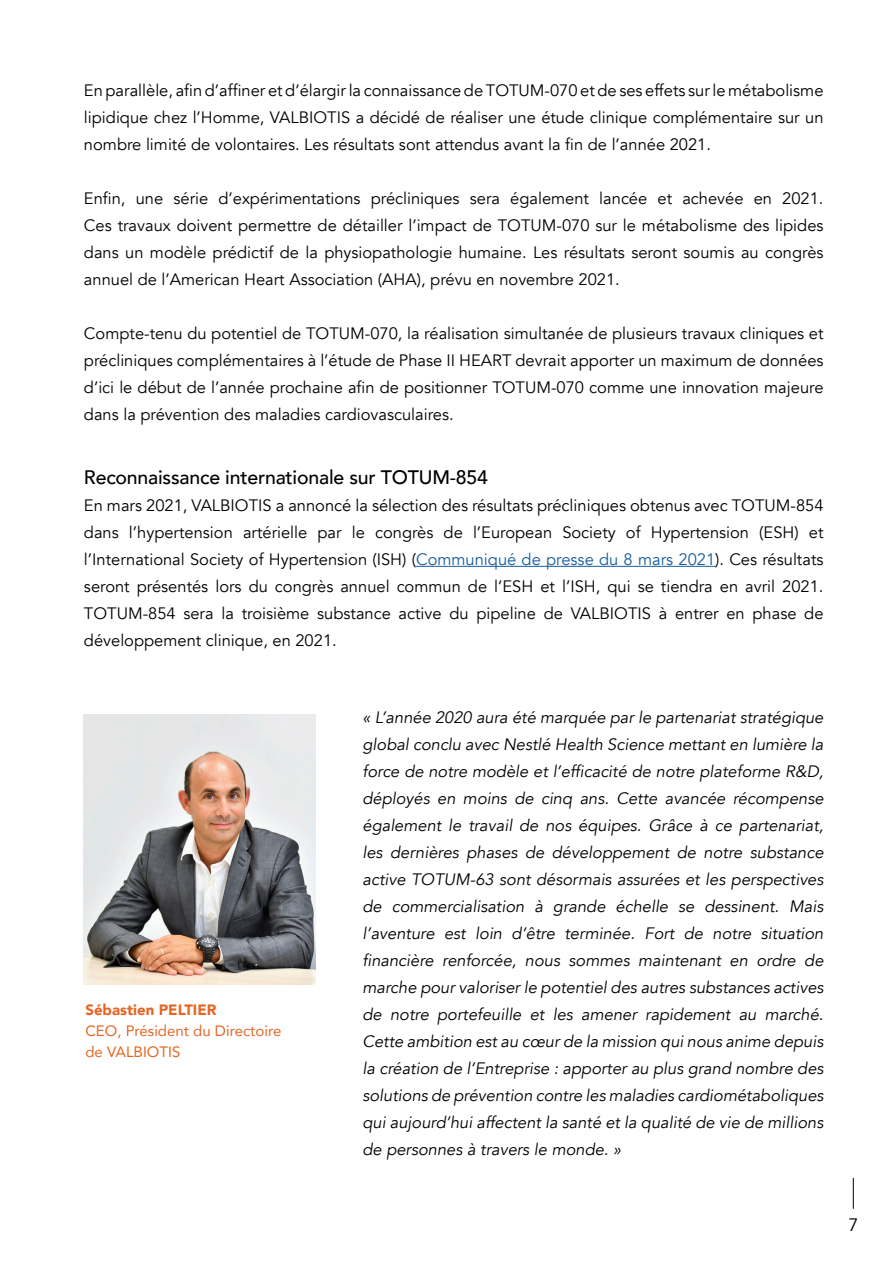
<style>
.page{position:relative;width:893px;height:1263px;background:#fff}
.page>*{position:absolute;margin:0;border:0;box-sizing:border-box;transform-origin:0 0}
.t1{font:500 19.5px "Avenir";letter-spacing:-.01em;color:#000}
.t2{font:18px "Avenir";color:#000}
.t3{font:16.5px/27px "Avenir";color:#000;text-align:justify}
.t4{font:italic 16.5px/27px "Avenir";color:#000;text-align:justify}
.t5{font:15px/21px "Avenir";color:#e66524}
.s1{color:#175d9e}
.s2{font-weight:900}
</style>
<div class="page">
<hr style="left:416px;top:566px;width:299px;height:1px;background:#175d9e">
<hr style="left:853px;top:1178px;width:1px;height:31px;background:#000">
<img style="left:84px;top:715px;width:232px;height:270px">
<p class="t3" style="left:84px;top:77px;width:741px">En parallèle, afin d’affiner et d’élargir la connaissance de TOTUM-070 et de ses effets sur le métabolisme lipidique chez l’Homme, VALBIOTIS a décidé de réaliser une étude clinique complémentaire sur un nombre limité de volontaires. Les résultats sont attendus avant la fin de l’année 2021.</p>
<p class="t3" style="left:84px;top:185px;width:741px">Enfin, une série d’expérimentations précliniques sera également lancée et achevée en 2021.<br>Ces travaux doivent permettre de détailler l’impact de TOTUM-070 sur le métabolisme des lipides dans un modèle prédictif de la physiopathologie humaine. Les résultats seront soumis au congrès annuel de l’American Heart Association (AHA), prévu en novembre 2021.</p>
<p class="t3" style="left:84px;top:320px;width:741px">Compte-tenu du potentiel de TOTUM-070, la réalisation simultanée de plusieurs travaux cliniques et précliniques complémentaires à l’étude de Phase II HEART devrait apporter un maximum de données d’ici le début de l’année prochaine afin de positionner TOTUM-070 comme une innovation majeure dans la prévention des maladies cardiovasculaires.</p>
<p class="t1" style="left:84px;top:460px;width:405px">Reconnaissance internationale sur TOTUM-854</p>
<p class="t3" style="left:84px;top:492px;width:741px">En mars 2021, VALBIOTIS a annoncé la sélection des résultats précliniques obtenus avec TOTUM-854 dans l’hypertension artérielle par le congrès de l’European Society of Hypertension (ESH) et l’International Society of Hypertension (ISH) (<span class="s1">Communiqué de presse du 8 mars 2021</span>). Ces résultats seront présentés lors du congrès annuel commun de l’ESH et l’ISH, qui se tiendra en avril 2021.<br>TOTUM-854 sera la troisième substance active du pipeline de VALBIOTIS à entrer en phase de développement clinique, en 2021.</p>
<p class="t5" style="left:85px;top:999px;width:197px"><span class="s2">Sébastien PELTIER<br></span>CEO, Président du Directoire de VALBIOTIS</p>
<p class="t4" style="left:362px;top:704px;width:463px">« L’année 2020 aura été marquée par le partenariat stratégique global conclu avec Nestlé Health Science mettant en lumière la force de notre modèle et l’efficacité de notre plateforme R&amp;D, déployés en moins de cinq ans. Cette avancée récompense également le travail de nos équipes. Grâce à ce partenariat, les dernières phases de développement de notre substance active TOTUM-63 sont désormais assurées et les perspectives de commercialisation à grande échelle se dessinent. Mais l’aventure est loin d’être terminée. Fort de notre situation financière renforcée, nous sommes maintenant en ordre de marche pour valoriser le potentiel des autres substances actives de notre portefeuille et les amener rapidement au marché.<br>Cette ambition est au cœur de la mission qui nous anime depuis la création de l’Entreprise : apporter au plus grand nombre des solutions de prévention contre les maladies cardiométaboliques qui aujourd’hui affectent la santé et la qualité de vie de millions de personnes à travers le monde. »</p>
<p class="t2" style="left:849px;top:1214px;width:12px">7</p>
</div>
